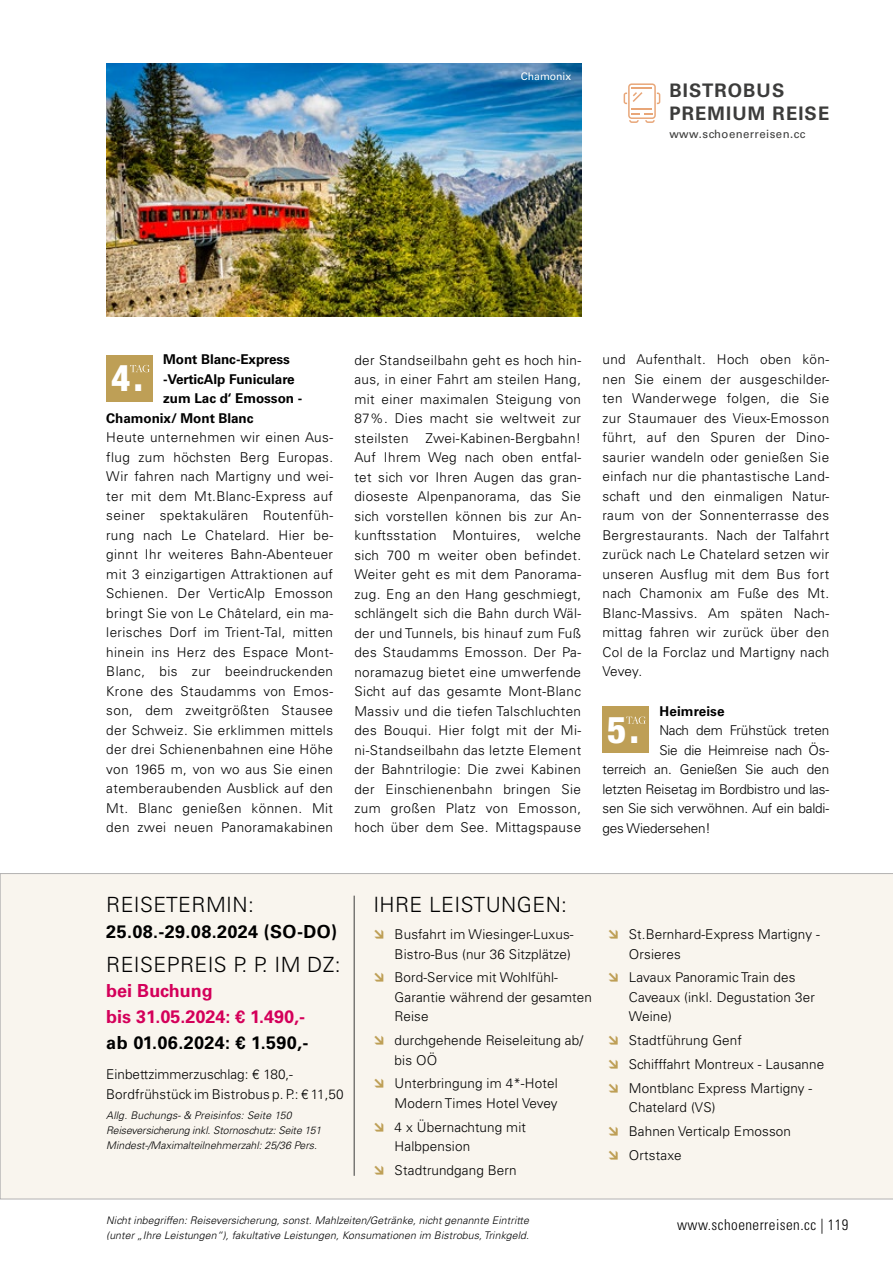
<style>
.page{position:relative;width:893px;height:1263px;background:#fff}
.page>*{position:absolute;margin:0;border:0;box-sizing:border-box;transform-origin:0 0}
.t1{font:800 condensed 37.2px "Helvetica Neue LTW1 G";color:#fff}
.t2{font:300 21px "Univers";letter-spacing:.02em;color:#000}
.t3{font:700 18.6px/23px "Univers";letter-spacing:.06em;color:#3c3c3b}
.t4{font:700 18px "Univers";letter-spacing:.02em;color:#000}
.t5{font:700 18px/25.5px "Univers";color:#d4005a}
.t6{font:300 condensed 15px "Univers";letter-spacing:.03em;color:#000}
.t7{font:300 13.5px/19.5px "Univers";letter-spacing:.01em;color:#000}
.t8{font:300 13.5px "Univers";letter-spacing:-.01em;color:#000}
.t9{font:700 13.5px "Univers";letter-spacing:-.005em;color:#000}
.t10{font:11.4px "Univers";letter-spacing:.04em;color:#3c3c3b}
.t11{font:italic 300 10.5px/15px "Univers";letter-spacing:.01em;color:#000}
.t12{font:10.5px "Univers";letter-spacing:-.005em;color:#fff}
</style>
<div class="page">
<svg style="left:624px;top:83px;width:36px;height:40px"></svg>
<div style="left:0;top:873px;width:893px;height:326px;background:#f9f5ee"></div>
<hr style="left:354px;top:896px;width:1px;height:280px;background:#3c3c3b">
<div style="left:106px;top:355px;width:47px;height:47px;background:#be9f56"></div>
<svg style="left:130px;top:365px;width:20px;height:7px"></svg>
<div style="left:602px;top:706px;width:47px;height:47px;background:#be9f56"></div>
<svg style="left:626px;top:716px;width:20px;height:8px"></svg>
<img style="left:106px;top:64px;width:475px;height:253px">
<svg style="left:374px;top:930px;width:9px;height:9px"></svg>
<svg style="left:374px;top:973px;width:9px;height:9px"></svg>
<svg style="left:374px;top:1036px;width:9px;height:9px"></svg>
<svg style="left:374px;top:1079px;width:9px;height:9px"></svg>
<svg style="left:374px;top:1122px;width:9px;height:9px"></svg>
<svg style="left:374px;top:1165px;width:9px;height:9px"></svg>
<svg style="left:609px;top:930px;width:9px;height:9px"></svg>
<svg style="left:609px;top:973px;width:9px;height:9px"></svg>
<svg style="left:609px;top:1036px;width:9px;height:9px"></svg>
<svg style="left:609px;top:1059px;width:9px;height:9px"></svg>
<svg style="left:609px;top:1083px;width:9px;height:9px"></svg>
<svg style="left:609px;top:1126px;width:9px;height:9px"></svg>
<svg style="left:609px;top:1150px;width:9px;height:9px"></svg>
<p class="t12" style="left:521px;top:70px;width:52px">Chamonix</p>
<h3 class="t3" style="left:669px;top:79px;width:161px">BISTROBUS<br>PREMIUM REISE</h3>
<p class="t10" style="left:669px;top:127px;width:138px">www.schoenerreisen.cc</p>
<p class="t9" style="left:163px;top:351px;width:128px">Mont Blanc-Express</p>
<p class="t9" style="left:163px;top:371px;width:133px">-VerticAlp Funiculare</p>
<p class="t9" style="left:163px;top:390px;width:140px">zum Lac d‘ Emosson -</p>
<p class="t9" style="left:106px;top:410px;width:149px">Chamonix/ Mont Blanc</p>
<p class="t7" style="left:106px;top:428px;width:228px;text-align:justify">Heute unternehmen wir einen Aus&shy;flug zum höchsten Berg Europas.<br>Wir fahren nach Martigny und wei&shy;ter mit dem Mt.Blanc-Express auf seiner spektakulären Routenfüh&shy;rung nach Le Chatelard. Hier be&shy;ginnt Ihr weiteres Bahn-Abenteuer mit 3 einzigartigen Attraktionen auf Schienen. Der VerticAlp Emosson bringt Sie von Le Châtelard, ein ma&shy;lerisches Dorf im Trient-Tal, mitten hinein ins Herz des Espace Mont-Blanc, bis zur beeindruckenden Krone des Staudamms von Emos&shy;son, dem zweitgrößten Stausee der Schweiz. Sie erklimmen mittels der drei Schienenbahnen eine Höhe von 1965 m, von wo aus Sie einen atemberaubenden Ausblick auf den Mt. Blanc genießen können. Mit den zwei neuen Panoramakabinen</p>
<h1 class="t1" style="left:111px;top:355px;width:33px">4.</h1>
<p class="t7" style="left:354px;top:350px;width:228px;text-align:justify">der Standseilbahn geht es hoch hin&shy;aus, in einer Fahrt am steilen Hang, mit einer maximalen Steigung von 87%. Dies macht sie weltweit zur steilsten Zwei-Kabinen-Bergbahn!<br>Auf Ihrem Weg nach oben entfal&shy;tet sich vor Ihren Augen das gran&shy;dioseste Alpenpanorama, das Sie sich vorstellen können bis zur An&shy;kunftsstation Montuires, welche sich 700 m weiter oben befindet.<br>Weiter geht es mit dem Panorama&shy;zug. Eng an den Hang geschmiegt, schlängelt sich die Bahn durch Wäl&shy;der und Tunnels, bis hinauf zum Fuß des Staudamms Emosson. Der Pa&shy;noramazug bietet eine umwerfende Sicht auf das gesamte Mont-Blanc Massiv und die tiefen Talschluchten des Bouqui. Hier folgt mit der Mi&shy;ni-Standseilbahn das letzte Element der Bahntrilogie: Die zwei Kabinen der Einschienenbahn bringen Sie zum großen Platz von Emosson, hoch über dem See. Mittagspause</p>
<p class="t7" style="left:602px;top:350px;width:228px;text-align:justify">und Aufenthalt. Hoch oben kön&shy;nen Sie einem der ausgeschilder&shy;ten Wanderwege folgen, die Sie zur Staumauer des Vieux-Emosson führt, auf den Spuren der Dino&shy;saurier wandeln oder genießen Sie einfach nur die phantastische Land&shy;schaft und den einmaligen Natur&shy;raum von der Sonnenterrasse des Bergrestaurants. Nach der Talfahrt zurück nach Le Chatelard setzen wir unseren Ausflug mit dem Bus fort nach Chamonix am Fuße des Mt.<br>Blanc-Massivs. Am späten Nach&shy;mittag fahren wir zurück über den Col de la Forclaz und Martigny nach Vevey.</p>
<p class="t9" style="left:659px;top:703px;width:67px">Heimreise</p>
<p class="t8" style="left:659px;top:722px;width:171px">Nach dem Frühstück treten</p>
<p class="t8" style="left:659px;top:742px;width:171px">Sie die Heimreise nach Ös-</p>
<p class="t8" style="left:602px;top:761px;width:228px">terreich an. Genießen Sie auch den</p>
<p class="t8" style="left:602px;top:781px;width:228px">letzten Reisetag im Bordbistro und las-</p>
<p class="t8" style="left:602px;top:800px;width:228px">sen Sie sich verwöhnen. Auf ein baldi-</p>
<p class="t8" style="left:602px;top:820px;width:110px">ges Wiedersehen!</p>
<h1 class="t1" style="left:607px;top:707px;width:33px">5.</h1>
<h2 class="t2" style="left:106px;top:892px;width:149px">REISETERMIN:</h2>
<h3 class="t4" style="left:106px;top:921px;width:232px">25.08.-29.08.2024 (SO-DO)</h3>
<h2 class="t2" style="left:106px;top:952px;width:236px">REISEPREIS P. P. IM DZ:</h2>
<h3 class="t5" style="left:106px;top:978px;width:200px">bei Buchung<br>bis 31.05.2024: € 1.490,-</h3>
<h3 class="t4" style="left:106px;top:1032px;width:204px">ab 01.06.2024: € 1.590,-</h3>
<p class="t7" style="left:106px;top:1063px;width:239px;line-height:20.7px">Einbettzimmerzuschlag: € 180,-<br>Bordfrühstück im Bistrobus p. P.: € 11,50</p>
<p class="t11" style="left:106px;top:1107px;width:217px">Allg. Buchungs- &amp; Preisinfos: Seite 150<br>Reiseversicherung inkl. Stornoschutz: Seite 151<br>Mindest-/Maximalteilnehmerzahl: 25/36 Pers.</p>
<h2 class="t2" style="left:373px;top:892px;width:195px">IHRE LEISTUNGEN:</h2>
<p class="t7" style="left:395px;top:925px;width:181px">Busfahrt im Wiesinger-Luxus-<br>Bistro-Bus (nur 36 Sitzplätze)</p>
<p class="t7" style="left:395px;top:968px;width:199px">Bord-Service mit Wohlfühl-<br>Garantie während der gesamten<br>Reise</p>
<p class="t7" style="left:395px;top:1031px;width:190px">durchgehende Reiseleitung ab/ bis OÖ</p>
<p class="t7" style="left:395px;top:1074px;width:165px">Unterbringung im 4*-Hotel<br>Modern Times Hotel Vevey</p>
<p class="t7" style="left:395px;top:1117px;width:133px">4 x Übernachtung mit<br>Halbpension</p>
<p class="t7" style="left:395px;top:1160px;width:124px">Stadtrundgang Bern</p>
<p class="t7" style="left:629px;top:924px;width:192px">St.Bernhard-Express Martigny -<br>Orsieres</p>
<p class="t7" style="left:629px;top:968px;width:187px">Lavaux Panoramic Train des<br>Caveaux (inkl. Degustation 3er<br>Weine)</p>
<p class="t7" style="left:629px;top:1028px;width:197px;line-height:23.7px">Stadtführung Genf<br>Schifffahrt Montreux - Lausanne<br>Montblanc Express Martigny -</p>
<p class="t7" style="left:629px;top:1095px;width:164px;line-height:23.7px">Chatelard (VS)<br>Bahnen Verticalp Emosson<br>Ortstaxe</p>
<p class="t11" style="left:106px;top:1213px;width:424px">Nicht inbegriffen: Reiseversicherung, sonst. Mahlzeiten/Getränke, nicht genannte Eintritte (unter „Ihre Leistungen“), fakultative Leistungen, Konsumationen im Bistrobus, Trinkgeld.</p>
<p class="t6" style="left:677px;top:1216px;width:173px">www.schoenerreisen.cc | 119</p>
</div>
